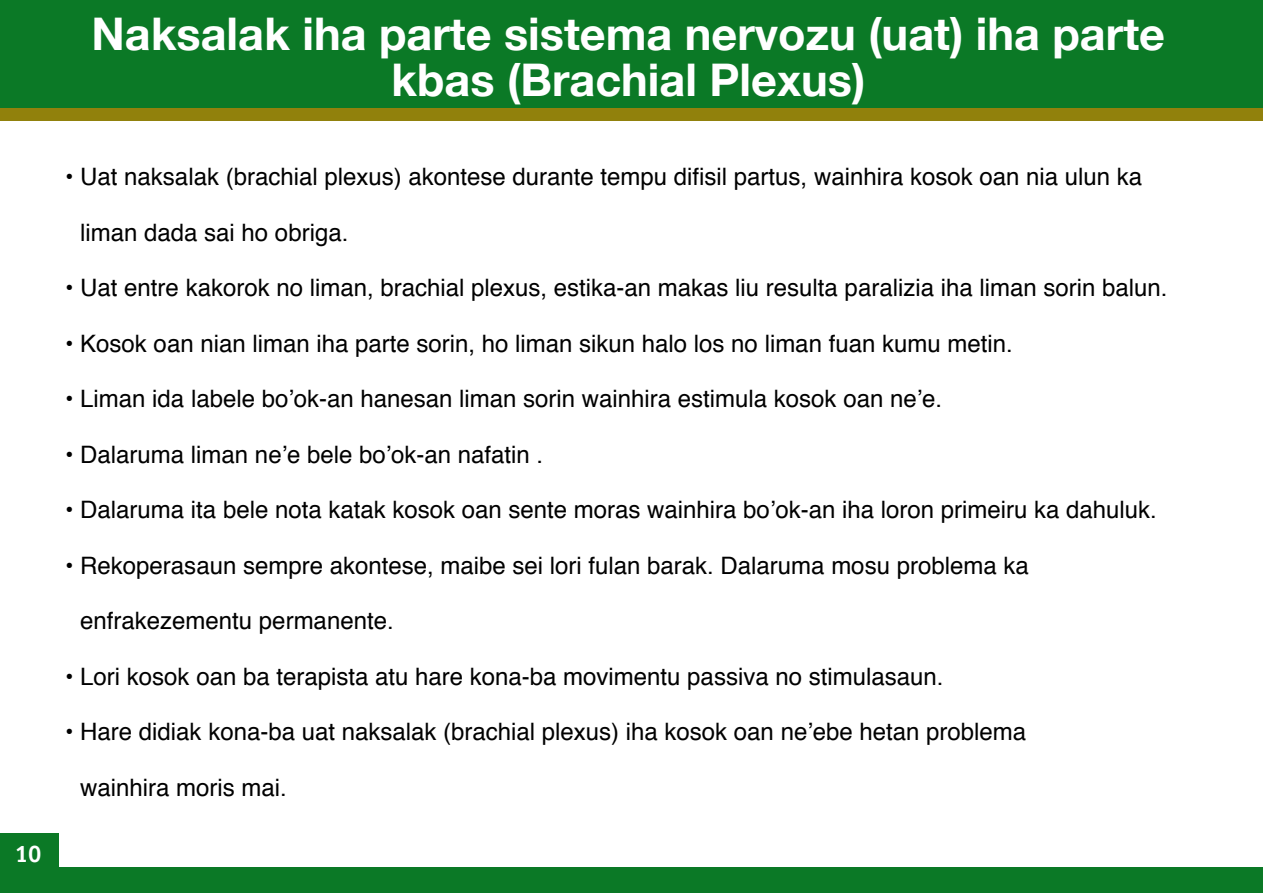
<style>
.page{position:relative;width:1263px;height:893px;background:#fff}
.page>*{position:absolute;margin:0;border:0;box-sizing:border-box;transform-origin:0 0}
.t1{font:700 45px/46.3px "Helvetica Neue";color:#fff;text-align:center}
.t2{font:24px "Helvetica";color:#000}
.t3{font:700 24px "Officina Sans";color:#fff}
</style>
<div class="page">
<div style="left:0;top:867px;width:1263px;height:26px;background:#0b7926"></div>
<div style="left:0;top:833px;width:58px;height:60px;background:#0b7926"></div>
<div style="left:0;top:0;width:1263px;height:120px;background:#91810c"></div>
<div style="left:0;top:0;width:1263px;height:107px;background:#0b7926"></div>
<p class="t3" style="left:15px;top:839px;width:28px">10</p>
<h1 class="t1" style="left:92px;top:12px;width:1075px">Naksalak iha parte sistema nervozu (uat) iha parte kbas (Brachial Plexus)</h1>
<p class="t2" style="left:65px;top:158px;width:1078px">• Uat naksalak (brachial plexus) akontese durante tempu difisil partus, wainhira kosok oan nia ulun ka</p>
<p class="t2" style="left:80px;top:214px;width:270px">liman dada sai ho obriga.</p>
<p class="t2" style="left:65px;top:269px;width:1104px">• Uat entre kakorok no liman, brachial plexus, estika-an makas liu resulta paralizia iha liman sorin balun.</p>
<p class="t2" style="left:65px;top:325px;width:949px">• Kosok oan nian liman iha parte sorin, ho liman sikun halo los no liman fuan kumu metin.</p>
<p class="t2" style="left:65px;top:380px;width:878px">• Liman ida labele bo’ok-an hanesan liman sorin wainhira estimula kosok oan ne’e.</p>
<p class="t2" style="left:65px;top:436px;width:479px">• Dalaruma liman ne’e bele bo’ok-an nafatin .</p>
<p class="t2" style="left:65px;top:491px;width:1093px">• Dalaruma ita bele nota katak kosok oan sente moras wainhira bo’ok-an iha loron primeiru ka dahuluk.</p>
<p class="t2" style="left:65px;top:547px;width:965px">• Rekoperasaun sempre akontese, maibe sei lori fulan barak. Dalaruma mosu problema ka</p>
<p class="t2" style="left:80px;top:602px;width:315px">enfrakezementu permanente.</p>
<p class="t2" style="left:65px;top:658px;width:880px">• Lori kosok oan ba terapista atu hare kona-ba movimentu passiva no stimulasaun.</p>
<p class="t2" style="left:65px;top:713px;width:962px">• Hare didiak kona-ba uat naksalak (brachial plexus) iha kosok oan ne’ebe hetan problema</p>
<p class="t2" style="left:80px;top:769px;width:208px">wainhira moris mai.</p>
</div>
